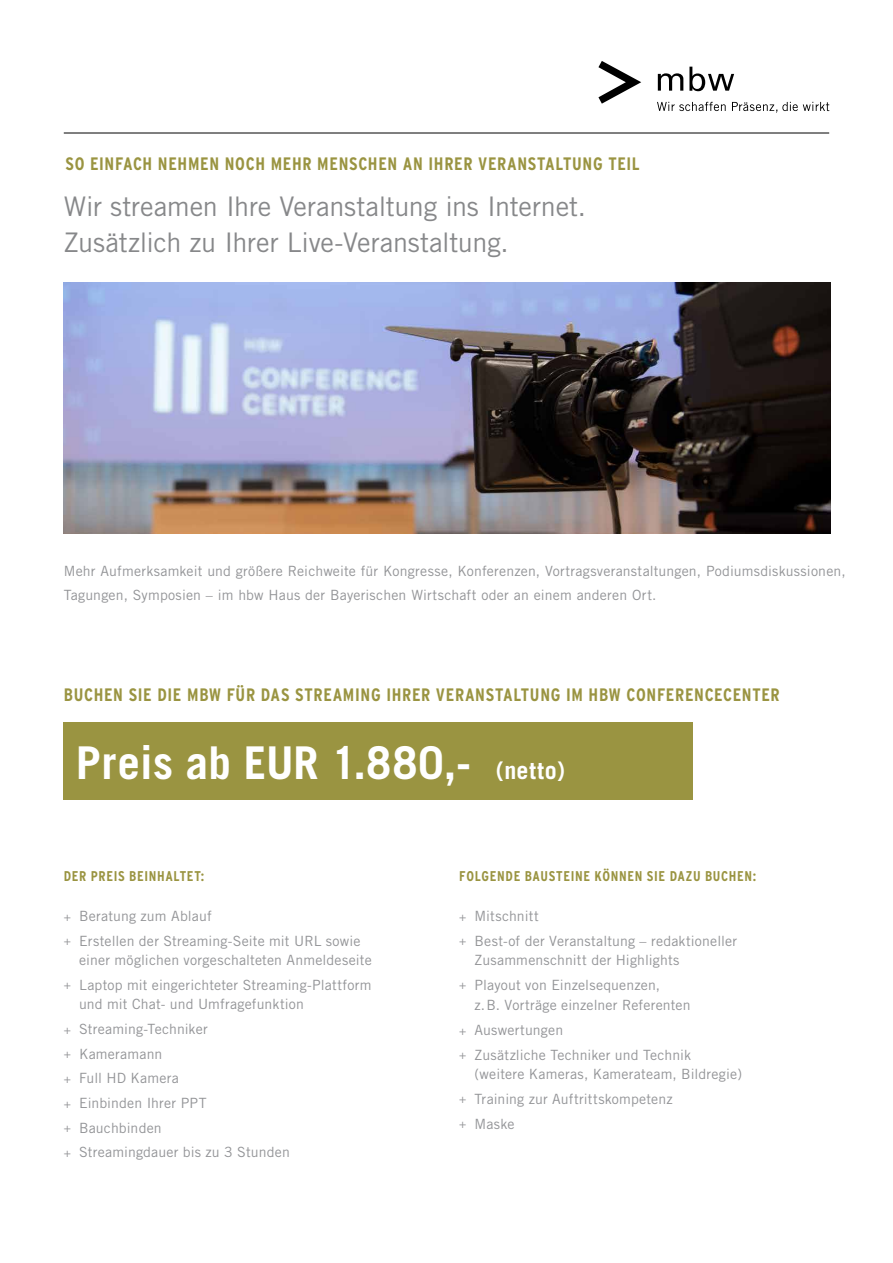
<style>
.page{position:relative;width:893px;height:1263px;background:#fff}
.page>*{position:absolute;margin:0;border:0;box-sizing:border-box;transform-origin:0 0}
.t1{font:700 45.15px "Trade Gothic";letter-spacing:.01em;color:#fff}
.t2{font:27px/36px "Trade Gothic";letter-spacing:-.01em;color:#87888a}
.t3{font:700 condensed 18px "Interstate";letter-spacing:.035em;color:#9a9441}
.t4{font:14.1px/24.6px "Trade Gothic";letter-spacing:.015em;color:#939497}
.t5{font:700 condensed 14.1px "Interstate";letter-spacing:.045em;color:#9a9441}
.s1{font-size:24px}
.s2{font-family:"Trade Gothic Cond Eighteen";font-size:12px}
</style>
<div class="page">
<hr style="left:64px;top:133px;width:765px;height:1px;background:#000">
<svg style="left:658px;top:73px;width:25px;height:18px"></svg>
<svg style="left:689px;top:67px;width:45px;height:24px"></svg>
<svg style="left:598px;top:61px;width:43px;height:43px"></svg>
<svg style="left:657px;top:102px;width:69px;height:9px"></svg>
<svg style="left:732px;top:102px;width:97px;height:11px"></svg>
<div style="left:64px;top:722px;width:629px;height:78px;background:#9a9441"></div>
<img style="left:64px;top:283px;width:766px;height:251px">
<p class="t3" style="left:65px;top:154px;width:576px">SO EINFACH NEHMEN NOCH MEHR MENSCHEN AN IHRER VERANSTALTUNG TEIL</p>
<h2 class="t2" style="left:64px;top:188px;width:524px">Wir streamen Ihre Veranstaltung ins Internet.<br>Zusätzlich zu Ihrer Live-Veranstaltung.</h2>
<p class="t4" style="left:64px;top:559px;width:783px;line-height:24px">Mehr Aufmerksamkeit und größere Reichweite für Kongresse, Konferenzen, Vortragsveranstaltungen, Podiumsdiskussionen,<br>Tagungen, Symposien – im hbw Haus der Bayerischen Wirtschaft oder an einem anderen Ort.</p>
<p class="t3" style="left:64px;top:684px;width:717px">BUCHEN SIE DIE MBW FÜR DAS STREAMING IHRER VERANSTALTUNG IM HBW CONFERENCECENTER</p>
<h1 class="t1" style="left:76px;top:735px;width:491px">Preis ab EUR 1.880,- <span class="s1">(netto)</span></h1>
<p class="t5" style="left:64px;top:868px;width:142px">DER PREIS BEINHALTET:</p>
<p class="t4" style="left:64px;top:904px;width:298px"><span class="s2">+</span> Beratung zum Ablauf<br><span class="s2">+</span> Erstellen der Streaming-Seite mit URL sowie</p>
<p class="t4" style="left:64px;top:948px;width:309px;text-align:right">einer möglichen vorgeschalteten Anmeldeseite<br><span class="s2">+</span> Laptop mit eingerichteter Streaming-Plattform</p>
<p class="t4" style="left:64px;top:992px;width:242px;text-indent:15px">und mit Chat- und Umfragefunktion <span class="s2">+</span> Streaming-Techniker<br><span class="s2">+</span> Kameramann<br><span class="s2">+</span> Full HD Kamera<br><span class="s2">+</span> Einbinden Ihrer PPT<br><span class="s2">+</span> Bauchbinden<br><span class="s2">+</span> Streamingdauer bis zu 3 Stunden</p>
<p class="t5" style="left:459px;top:868px;width:299px">FOLGENDE BAUSTEINE KÖNNEN SIE DAZU BUCHEN:</p>
<p class="t4" style="left:459px;top:904px;width:279px"><span class="s2">+</span> Mitschnitt<br><span class="s2">+</span> Best-of der Veranstaltung – redaktioneller</p>
<p class="t4" style="left:459px;top:948px;width:222px;text-indent:15px">Zusammenschnitt der Highlights <span class="s2">+</span> Playout von Einzelsequenzen,</p>
<p class="t4" style="left:459px;top:993px;width:233px;text-indent:15px">z.B. Vorträge einzelner Referenten <span class="s2">+</span> Auswertungen<br><span class="s2">+</span> Zusätzliche Techniker und Technik</p>
<p class="t4" style="left:459px;top:1062px;width:284px;text-indent:15px">(weitere Kameras, Kamerateam, Bildregie) <span class="s2">+</span> Training zur Auftrittskompetenz<br><span class="s2">+</span> Maske</p>
</div>
